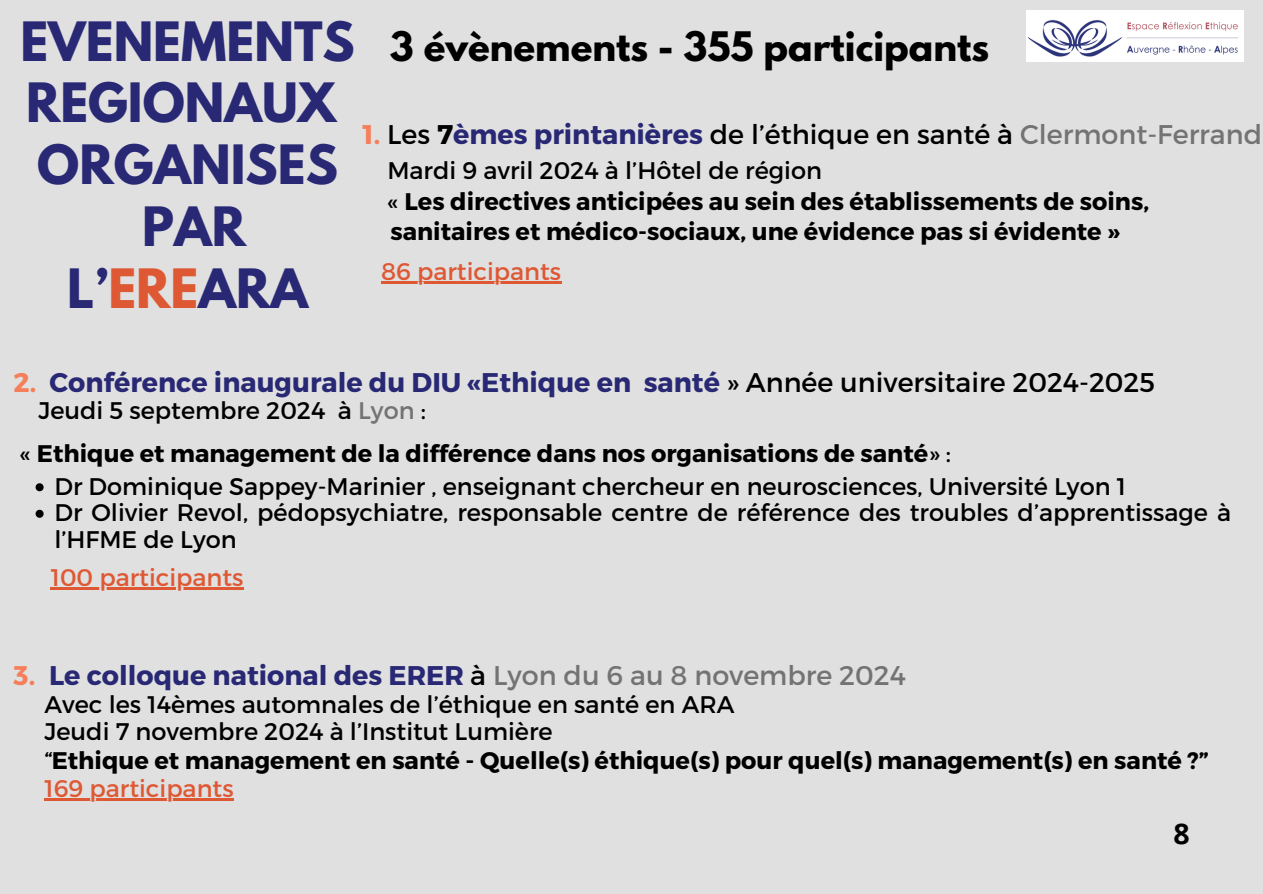
<style>
.page{position:relative;width:1263px;height:894px;background:#fff}
.page>*{position:absolute;margin:0;border:0;box-sizing:border-box;transform-origin:0 0}
.t1{font:700 48px/61.8px "League Spartan";color:#282874;text-align:center}
.t2{font:700 36px "League Spartan";color:#000}
.t3{font:700 28.5px "Open Sans";color:#000}
.t4{font:700 27px "Montserrat";color:#282874}
.t5{font:27px "Montserrat";color:#000}
.t6{font:24px/33px "Montserrat";color:#000}
.t7{font:700 24px "Montserrat";color:#000}
.t8{font:24px "Montserrat";color:#de5834}
.s1{color:#de5834}
.s2{font-weight:700;color:#f57f5b}
.s3{font-weight:700}
.s4{font-weight:700;color:#282874}
.s5{color:#737373}
.s6{font-weight:400}
.s7{color:#f57f5b}
.s8{font-weight:400;color:#000}
.s9{font-weight:400;color:#737373}
</style>
<div class="page">
<div style="left:0;top:0;width:1263px;height:893px;background:#e0e0e0"></div>
<svg style="left:36px;top:483px;width:8px;height:8px"></svg>
<svg style="left:36px;top:509px;width:8px;height:8px"></svg>
<hr style="left:51px;top:587px;width:42px;height:2px;background:#de5834">
<hr style="left:93px;top:587px;width:151px;height:2px;background:#de5834">
<img style="left:1026px;top:11px;width:217px;height:50px">
<hr style="left:381px;top:281px;width:180px;height:3px;background:#de5834">
<hr style="left:45px;top:798px;width:189px;height:2px;background:#de5834">
<p class="t1" style="left:20px;top:16px;width:336px">EVENEMENTS</p>
<p class="t2" style="left:390px;top:28px;width:601px">3 évènements - 355 participants</p>
<p class="t1" style="left:26px;top:78px;width:313px">REGIONAUX<br>ORGANISES<br>PAR<br>L’<span class="s1">ERE</span>ARA</p>
<h3 class="t5" style="left:363px;top:117px;width:901px"><span class="s2">1.</span> Les <span class="s3">7</span><span class="s4">èmes printanières</span> de l’éthique en santé à <span class="s5">Clermont-Ferrand</span></h3>
<p class="t6" style="left:387px;top:153px;width:436px">Mardi 9 avril 2024 à l’Hôtel de région</p>
<p class="t7" style="left:387px;top:185px;width:763px"><span class="s6">«</span> Les directives anticipées au sein des établissements de soins,</p>
<p class="t7" style="left:390px;top:216px;width:731px">sanitaires et médico-sociaux, une évidence pas si évidente »</p>
<h3 class="t8" style="left:381px;top:256px;width:182px">86 participants</h3>
<h1 class="t4" style="left:14px;top:364px;width:1143px"><span class="s7">2.</span> Conférence inaugurale du DIU «Ethique en santé <span class="s8">» Année universitaire 2024-2025</span></h1>
<h1 class="t6" style="left:38px;top:392px;width:389px">Jeudi 5 septembre 2024 à <span class="s5">Lyon</span> :</h1>
<h2 class="t6" style="left:54px;top:435px;width:1073px;text-indent:-35px">« <span class="s3">Ethique et management de la différence dans nos organisations de santé</span>» :<br>Dr Dominique Sappey-Marinier , enseignant chercheur en neurosciences, Université Lyon 1</h2>
<h2 class="t6" style="left:54px;top:498px;width:1178px;line-height:26.5px">Dr Olivier Revol, pédopsychiatre, responsable centre de référence des troubles d’apprentissage à l’HFME de Lyon</h2>
<h2 class="t8" style="left:51px;top:561px;width:194px">100 participants</h2>
<p class="t4" style="left:14px;top:657px;width:894px"><span class="s7">3.</span> Le colloque national des ERER <span class="s8">à</span> <span class="s9">Lyon du 6 au 8 novembre 2024</span></p>
<p class="t6" style="left:45px;top:686px;width:691px">Avec les 14èmes automnales de l’éthique en santé en ARA</p>
<p class="t6" style="left:45px;top:713px;width:509px">Jeudi 7 novembre 2024 à l’Institut Lumière</p>
<p class="t7" style="left:45px;top:745px;width:1166px"><span class="s6">“</span>Ethique et management en santé - Quelle(s) éthique(s) pour quel(s) management(s) en santé ?”</p>
<p class="t8" style="left:45px;top:772px;width:191px">169 participants</p>
<p class="t3" style="left:1174px;top:813px;width:18px">8</p>
</div>
